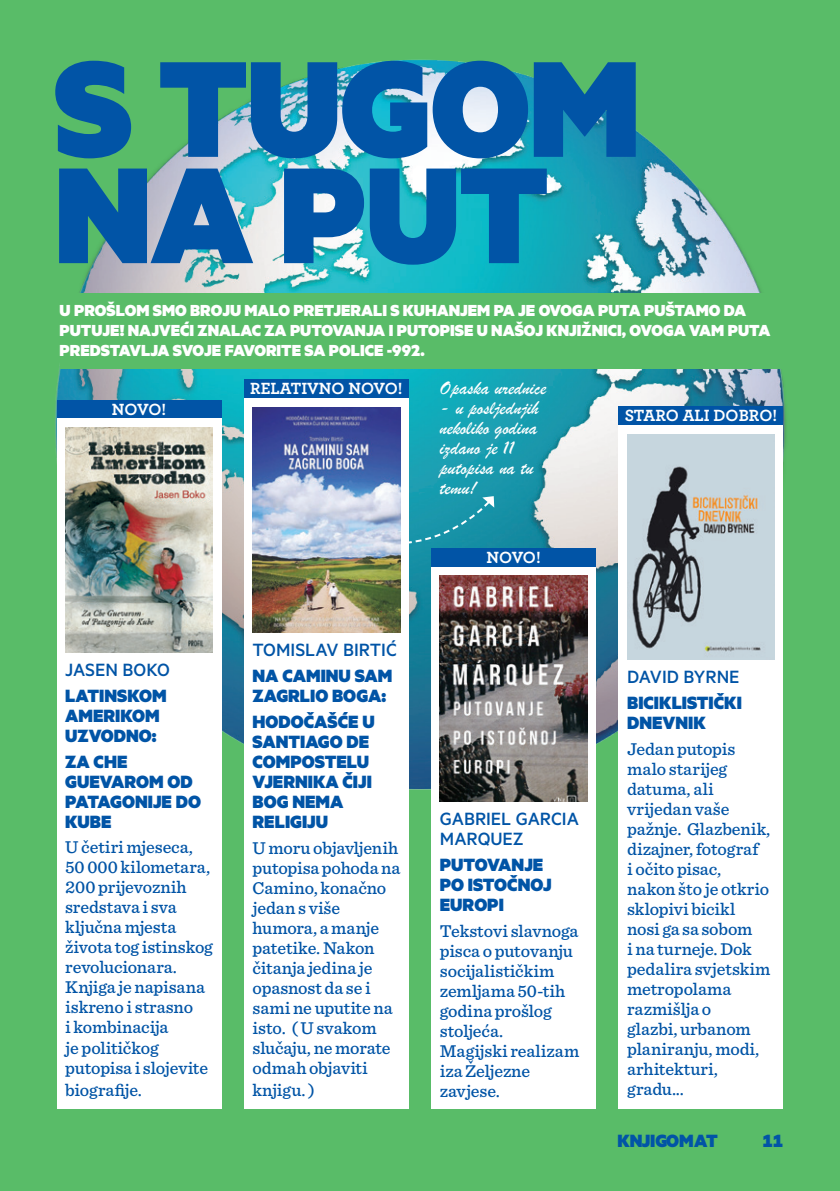
<style>
.page{position:relative;width:840px;height:1191px;background:#fff}
.page>*{position:absolute;margin:0;border:0;box-sizing:border-box;transform-origin:0 0}
.t1{font:900 154px "Metric";letter-spacing:-.01em;color:#0154a6}
.t2{font:900 20px/20px "Metric";color:#0154a6}
.t3{font:20px/20px "Brush Script";color:#fff}
.t4{font:500 20px/20px "Metric";color:#0154a6}
.t5{font:900 18px/20px "Metric";color:#fff}
.t6{font:500 17.8px/20px "Sentinel";letter-spacing:-.005em;color:#0154a6}
.t7{font:700 17px "Archer";color:#fff}
</style>
<div class="page">
<div style="left:0;top:0;width:839px;height:1191px;background:#59bc68"></div>
<img style="left:55px;top:59px;width:731px;height:752px">
<div style="left:60px;top:293px;width:727px;height:76px;background:#59bc68"></div>
<div style="left:57px;top:400px;width:164px;height:20px;background:#0154a6"></div>
<div style="left:57px;top:418px;width:164px;height:690px;background:#fff"></div>
<img style="left:65px;top:427px;width:148px;height:225px">
<div style="left:244px;top:379px;width:164px;height:21px;background:#0154a6"></div>
<div style="left:244px;top:398px;width:164px;height:710px;background:#fff"></div>
<img style="left:252px;top:407px;width:148px;height:226px">
<div style="left:431px;top:548px;width:164px;height:21px;background:#0154a6"></div>
<div style="left:618px;top:406px;width:164px;height:20px;background:#0154a6"></div>
<div style="left:618px;top:425px;width:164px;height:683px;background:#fff"></div>
<img style="left:627px;top:434px;width:147px;height:225px">
<div style="left:431px;top:567px;width:164px;height:541px;background:#fff"></div>
<img style="left:439px;top:576px;width:148px;height:225px">
<svg style="left:408px;top:496px;width:86px;height:49px;background:#239aad"></svg>
<h1 class="t1" style="left:54px;top:12px;width:588px">S TUGOM</h1>
<h1 class="t1" style="left:54px;top:118px;width:496px">NA PUT</h1>
<p class="t5" style="left:60px;top:300px;width:712px">U PROŠLOM SMO BROJU MALO PRETJERALI S KUHANJEM PA JE OVOGA PUTA PUŠTAMO DA<br>PUTUJE! NAJVEĆI ZNALAC ZA PUTOVANJA I PUTOPISE U NAŠOJ KNJIŽNICI, OVOGA VAM PUTA<br>PREDSTAVLJA SVOJE FAVORITE SA POLICE -992.</p>
<p class="t7" style="left:112px;top:395px;width:56px">NOVO!</p>
<p class="t4" style="left:65px;top:659px;width:106px">JASEN BOKO</p>
<p class="t2" style="left:65px;top:685px;width:103px">LATINSKOM<br>AMERIKOM<br>UZVODNO:</p>
<p class="t2" style="left:65px;top:750px;width:137px">ZA CHE<br>GUEVAROM OD<br>PATAGONIJE DO<br>KUBE</p>
<p class="t6" style="left:65px;top:836px;width:149px">U četiri mjeseca,<br>50 000 kilometara,<br>200 prijevoznih sredstava i sva ključna mjesta života tog istinskog revolucionara.<br>Knjiga je napisana iskreno i strasno<br>i kombinacija<br>je političkog putopisa i slojevite</p>
<p class="t6" style="left:65px;top:1078px;width:78px">biografije.</p>
<p class="t7" style="left:250px;top:375px;width:154px">RELATIVNO NOVO!</p>
<p class="t4" style="left:252px;top:639px;width:146px">TOMISLAV BIRTIĆ</p>
<p class="t2" style="left:252px;top:665px;width:141px">NA CAMINU SAM<br>ZAGRLIO BOGA:</p>
<p class="t2" style="left:252px;top:711px;width:124px">HODOČAŠĆE U<br>SANTIAGO DE<br>COMPOSTELU<br>VJERNIKA ČIJI<br>BOG NEMA<br>RELIGIJU</p>
<p class="t6" style="left:252px;top:836px;width:149px">U moru objavljenih putopisa pohoda na<br>Camino, konačno jedan s više humora, a manje patetike. Nakon čitanja jedina je opasnost da se i sami ne uputite na isto. ( U svakom slučaju, ne morate odmah objaviti</p>
<p class="t6" style="left:252px;top:1078px;width:64px">knjigu. )</p>
<p class="t3" style="left:439px;top:378px;width:108px">Opaska urednice</p>
<p class="t3" style="left:439px;top:398px;width:100px">- u posljednjih nekoliko godina izdano je 11 putopisa na tu temu!</p>
<p class="t7" style="left:486px;top:544px;width:56px">NOVO!</p>
<p class="t4" style="left:439px;top:808px;width:141px">GABRIEL GARCIA<br>MARQUEZ</p>
<p class="t2" style="left:439px;top:854px;width:113px">PUTOVANJE<br>PO ISTOČNOJ<br>EUROPI</p>
<p class="t6" style="left:439px;top:919px;width:141px">Tekstovi slavnoga pisca o putovanju socijalističkim zemljama 50-tih godina prošlog stoljeća.<br>Magijski realizam iza Željezne zavjese.</p>
<p class="t7" style="left:624px;top:402px;width:154px">STARO ALI DOBRO!</p>
<p class="t4" style="left:626px;top:666px;width:114px">DAVID BYRNE</p>
<p class="t2" style="left:626px;top:692px;width:116px">BICIKLISTIČKI<br>DNEVNIK</p>
<p class="t6" style="left:626px;top:738px;width:145px">Jedan putopis malo starijeg datuma, ali vrijedan vaše pažnje. Glazbenik, dizajner, fotograf<br>i očito pisac, nakon što je otkrio sklopivi bicikl nosi ga sa sobom<br>i na turneje. Dok pedalira svjetskim metropolama razmišlja o<br>glazbi, urbanom planiranju, modi, arhitekturi, gradu...</p>
<p class="t2" style="left:617px;top:1130px;width:102px">KNJIGOMAT</p>
<p class="t2" style="left:762px;top:1130px;width:22px">11</p>
</div>
